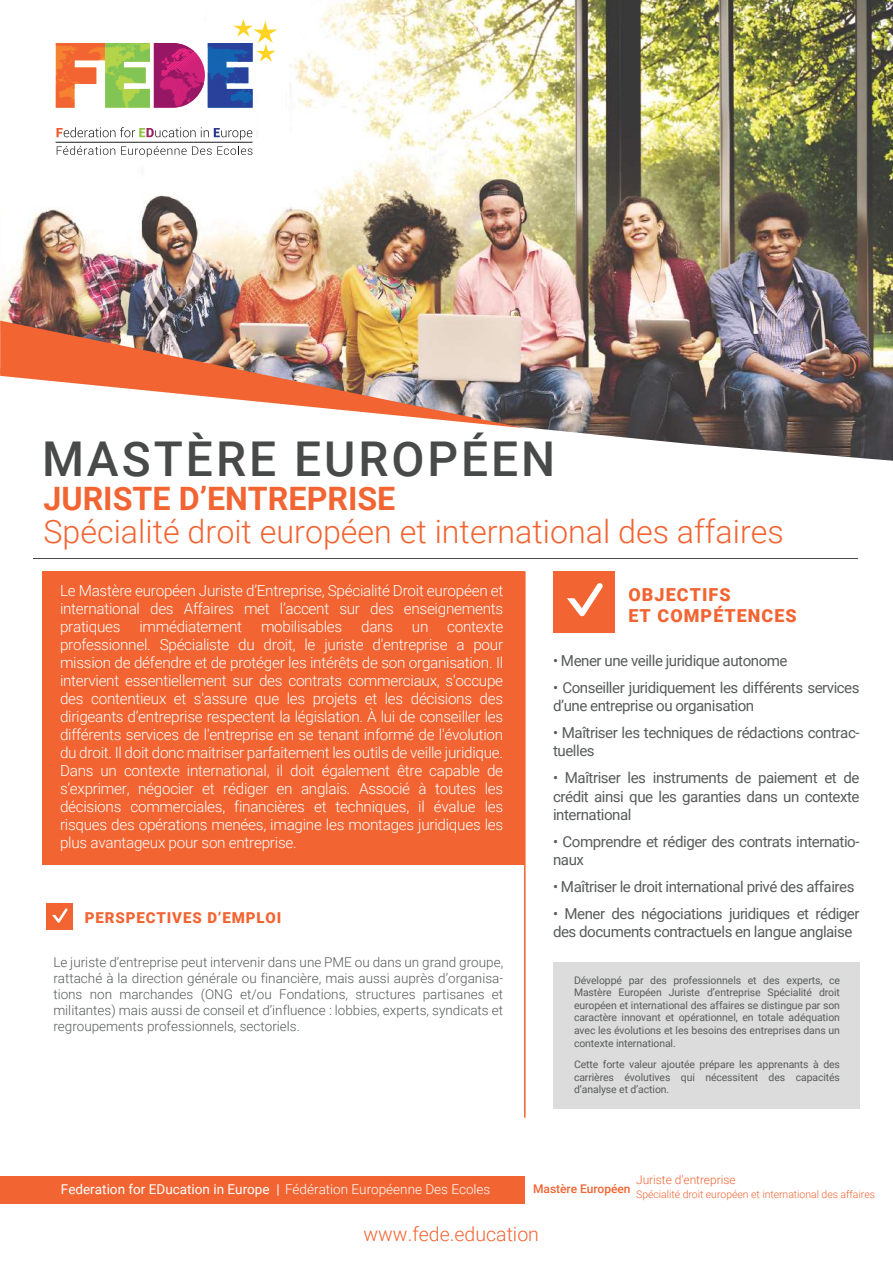
<style>
.page{position:relative;width:893px;height:1263px;background:#fff}
.page>*{position:absolute;margin:0;border:0;box-sizing:border-box;transform-origin:0 0}
.t1{font:500 48px "Roboto";letter-spacing:.06em;color:#484a4a}
.t2{font:300 32.25px "Roboto";color:#f26432}
.t3{font:700 32.25px "Roboto";color:#f26432}
.t4{font:300 19.5px "Roboto";color:#f26432}
.t5{font:900 17.85px/21.5px "Roboto";letter-spacing:.06em;color:#f26432}
.t6{font:300 15.3px/18px "Roboto";letter-spacing:-.02em;color:#fff;text-align:justify}
.t7{font:15.15px/18.1px "Roboto";letter-spacing:-.03em;color:#585c59}
.t8{font:900 15px "Roboto";letter-spacing:.06em;color:#f26432}
.t9{font:300 13.5px/16.2px "Roboto";color:#585c59;text-align:justify}
.t10{font:13.5px "Roboto";color:#fff}
.t11{font:300 12px "Roboto";letter-spacing:-.005em;color:#f26432}
.t12{font:500 12px "Roboto";letter-spacing:-.005em;color:#f26432}
.t13{font:10.5px/12.6px "Roboto";letter-spacing:-.01em;color:#585c59;text-align:justify}
.t14{font:300 10.5px "Roboto";letter-spacing:-.005em;color:#f26432}
.s1{font-weight:300}
</style>
<div class="page">
<img style="left:0;top:0;width:893px;height:461px">
<div style="left:42px;top:572px;width:483px;height:292px;background:#f26432"></div>
<hr style="left:33px;top:558px;width:825px;height:1px;background:#484a4a">
<div style="left:553px;top:572px;width:62px;height:61px;background:#f26432"></div>
<svg style="left:567px;top:583px;width:36px;height:33px"></svg>
<img style="left:0;top:321px;width:525px;height:107px">
<svg style="left:56px;top:19px;width:221px;height:89px"></svg>
<svg style="left:57px;top:127px;width:195px;height:13px"></svg>
<svg style="left:57px;top:146px;width:58px;height:9px"></svg>
<svg style="left:121px;top:146px;width:131px;height:11px"></svg>
<hr style="left:56px;top:142px;width:197px;height:1px;background:#211d1e">
<div style="left:0;top:1176px;width:525px;height:27px;background:#f26432"></div>
<hr style="left:524px;top:572px;width:2px;height:546px;background:#f26432">
<div style="left:46px;top:903px;width:27px;height:26px;background:#f26432"></div>
<svg style="left:52px;top:908px;width:16px;height:15px"></svg>
<div style="left:553px;top:962px;width:306px;height:147px;background:#dcdcdc"></div>
<h1 class="t1" style="left:42px;top:425px;width:515px">MASTÈRE EUROPÉEN</h1>
<h2 class="t3" style="left:44px;top:476px;width:353px">JURISTE D’ENTREPRISE</h2>
<h2 class="t2" style="left:44px;top:509px;width:742px">Spécialité droit européen et international des affaires</h2>
<p class="t5" style="left:628px;top:583px;width:170px">OBJECTIFS<br>ET COMPÉTENCES</p>
<p class="t6" style="left:60px;top:581px;width:445px">Le Mastère européen Juriste d’Entreprise, Spécialité Droit européen et international des Affaires met l’accent sur des enseignements pratiques immédiatement mobilisables dans un contexte professionnel. Spécialiste du droit, le juriste d'entreprise a pour mission de défendre et de protéger les intérêts de son organisation. Il intervient essentiellement sur des contrats commerciaux, s'occupe des contentieux et s'assure que les projets et les décisions des dirigeants d’entreprise respectent la législation. À lui de conseiller les différents services de l'entreprise en se tenant informé de l'évolution du droit. Il doit donc maitriser parfaitement les outils de veille juridique.<br>Dans un contexte international, il doit également être capable de s’exprimer, négocier et rédiger en anglais. Associé à toutes les décisions commerciales, financières et techniques, il évalue les risques des opérations menées, imagine les montages juridiques les plus avantageux pour son entreprise.</p>
<p class="t7" style="left:553px;top:651px;width:236px">• Mener une veille juridique autonome</p>
<p class="t7" style="left:553px;top:678px;width:308px">• Conseiller juridiquement les différents services d’une entreprise ou organisation</p>
<p class="t7" style="left:553px;top:723px;width:308px">• Maîtriser les techniques de rédactions contrac&shy;tuelles</p>
<p class="t7" style="left:553px;top:768px;width:308px;text-align:justify">• Maîtriser les instruments de paiement et de crédit ainsi que les garanties dans un contexte international</p>
<p class="t7" style="left:553px;top:832px;width:308px">• Comprendre et rédiger des contrats internatio&shy;naux</p>
<p class="t7" style="left:553px;top:877px;width:303px">• Maîtriser le droit international privé des affaires</p>
<p class="t7" style="left:553px;top:904px;width:308px">• Mener des négociations juridiques et rédiger des documents contractuels en langue anglaise</p>
<p class="t8" style="left:85px;top:907px;width:198px">PERSPECTIVES D’EMPLOI</p>
<p class="t9" style="left:53px;top:953px;width:451px">Le juriste d’entreprise peut intervenir dans une PME ou dans un grand groupe, rattaché à la direction générale ou financière, mais aussi auprès d’organisa&shy;tions non marchandes (ONG et/ou Fondations, structures partisanes et militantes) mais aussi de conseil et d’influence : lobbies, experts, syndicats et regroupements professionnels, sectoriels.</p>
<p class="t13" style="left:574px;top:973px;width:268px">Développé par des professionnels et des experts, ce Mastère Européen Juriste d’entreprise Spécialité droit européen et international des affaires se distingue par son caractère innovant et opérationnel, en totale adéquation avec les évolutions et les besoins des entreprises dans un contexte international.</p>
<p class="t13" style="left:574px;top:1058px;width:268px">Cette forte valeur ajoutée prépare les apprenants à des carrières évolutives qui nécessitent des capacités d’analyse et d’action.</p>
<p class="t11" style="left:636px;top:1172px;width:101px">Juriste d’entreprise</p>
<p class="t10" style="left:61px;top:1179px;width:431px">Federation for EDucation in Europe | <span class="s1">Fédération Européenne Des Ecoles</span></p>
<p class="t4" style="left:364px;top:1220px;width:177px">www.fede.education</p>
<p class="t12" style="left:533px;top:1181px;width:99px">Mastère Européen</p>
<p class="t14" style="left:636px;top:1187px;width:240px">Spécialité droit européen et international des affaires</p>
</div>
